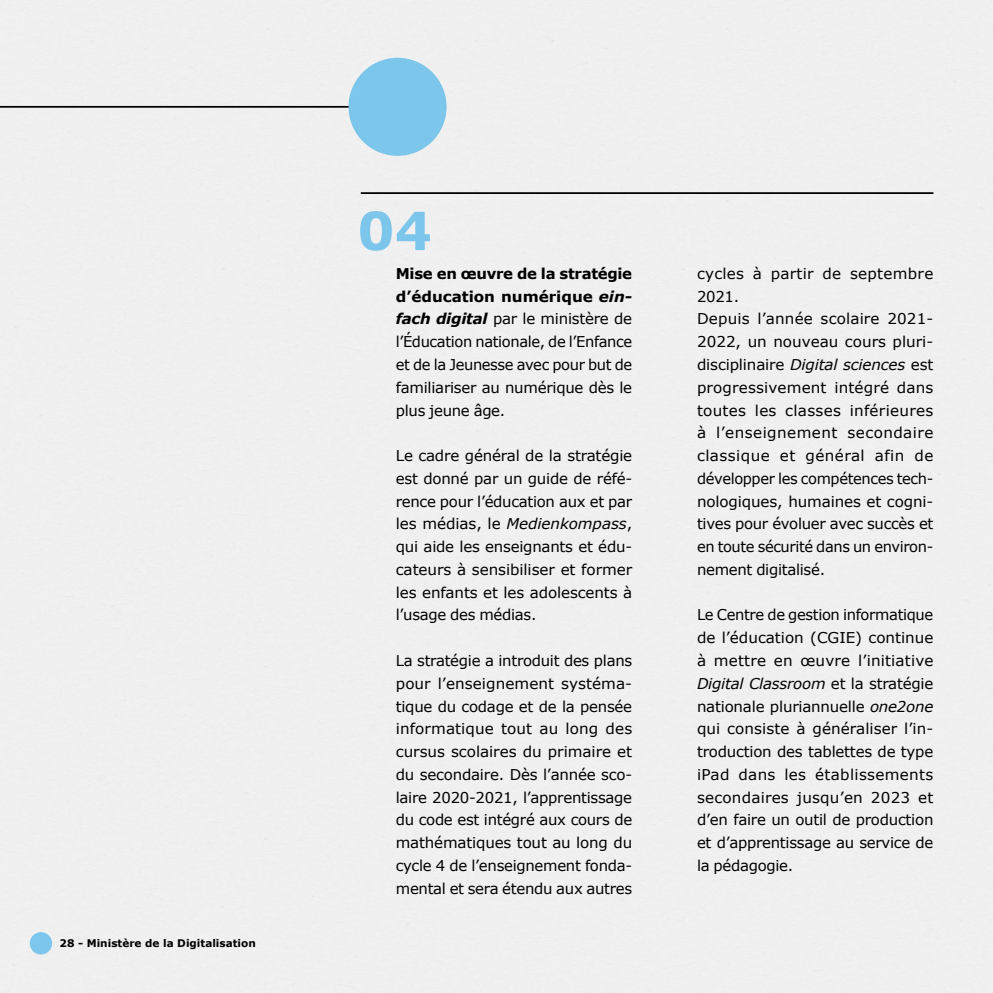
<style>
.page{position:relative;width:993px;height:993px;background:#fff}
.page>*{position:absolute;margin:0;border:0;box-sizing:border-box;transform-origin:0 0}
.H3-chiffres{font:700 52.5px "Verdana";color:#7dc6eb}
.Body{font:14.88px/22.8px "Verdana";letter-spacing:-.02em;color:#000;text-align:justify}
.Body-2{font:14.88px/22.8px "Verdana";letter-spacing:.02em;color:#000}
.t1{font:700 10.5px "Verdana";color:#000}
.s1{font-weight:700}
.s2{font-weight:700;font-style:italic}
.s3{font-style:italic}
</style>
<div class="page">
<hr style="left:360px;top:192px;width:573px;height:2px;background:#000">
<hr style="left:0;top:106px;width:432px;height:2px;background:#000">
<div style="left:348px;top:58px;width:98px;height:98px;background:#7dc6eb;border-radius:50%"></div>
<div style="left:30px;top:931px;width:22px;height:23px;background:#7dc6eb;border-radius:50%"></div>
<p class="t1" style="left:60px;top:936px;width:198px">28 - Ministère de la Digitalisation</p>
<h2 class="H3-chiffres" style="left:357px;top:197px;width:76px">04</h2>
<p class="Body" style="left:395px;top:262px;width:238px"><span class="s1">Mise en œuvre de la stratégie d’éducation numérique</span> <span class="s2">ein&shy;fach digital</span> par le ministère de l’Éducation nationale, de l’Enfance et de la Jeunesse avec pour but de familiariser au numérique dès le plus jeune âge.</p>
<p class="Body" style="left:395px;top:444px;width:238px">Le cadre général de la stratégie est donné par un guide de réfé&shy;rence pour l’éducation aux et par les médias, le <span class="s3">Medienkompass</span>, qui aide les enseignants et édu&shy;cateurs à sensibiliser et former les enfants et les adolescents à l’usage des médias.</p>
<p class="Body" style="left:395px;top:649px;width:238px">La stratégie a introduit des plans pour l’enseignement systéma&shy;tique du codage et de la pensée informatique tout au long des cursus scolaires du primaire et du secondaire. Dès l’année sco&shy;laire 2020-2021, l’apprentissage du code est intégré aux cours de mathématiques tout au long du cycle 4 de l’enseignement fonda&shy;mental et sera étendu aux autres</p>
<p class="Body-2" style="left:696px;top:262px;width:238px">cycles à partir de septembre<br>2021.</p>
<p class="Body" style="left:696px;top:308px;width:238px">Depuis l’année scolaire 2021- 2022, un nouveau cours pluri&shy;disciplinaire <span class="s3">Digital sciences</span> est progressivement intégré dans toutes les classes inférieures à l’enseignement secondaire classique et général afin de développer les compétences tech&shy;nologiques, humaines et cogni&shy;tives pour évoluer avec succès et en toute sécurité dans un environ&shy;nement digitalisé.</p>
<p class="Body" style="left:696px;top:603px;width:238px">Le Centre de gestion informatique de l’éducation (CGIE) continue à mettre en œuvre l’initiative <span class="s3">Digital Classroom</span> et la stratégie nationale pluriannuelle <span class="s3">one2one </span>qui consiste à généraliser l’in&shy;troduction des tablettes de type iPad dans les établissements secondaires jusqu’en 2023 et d’en faire un outil de production et d’apprentissage au service de la pédagogie.</p>
</div>
